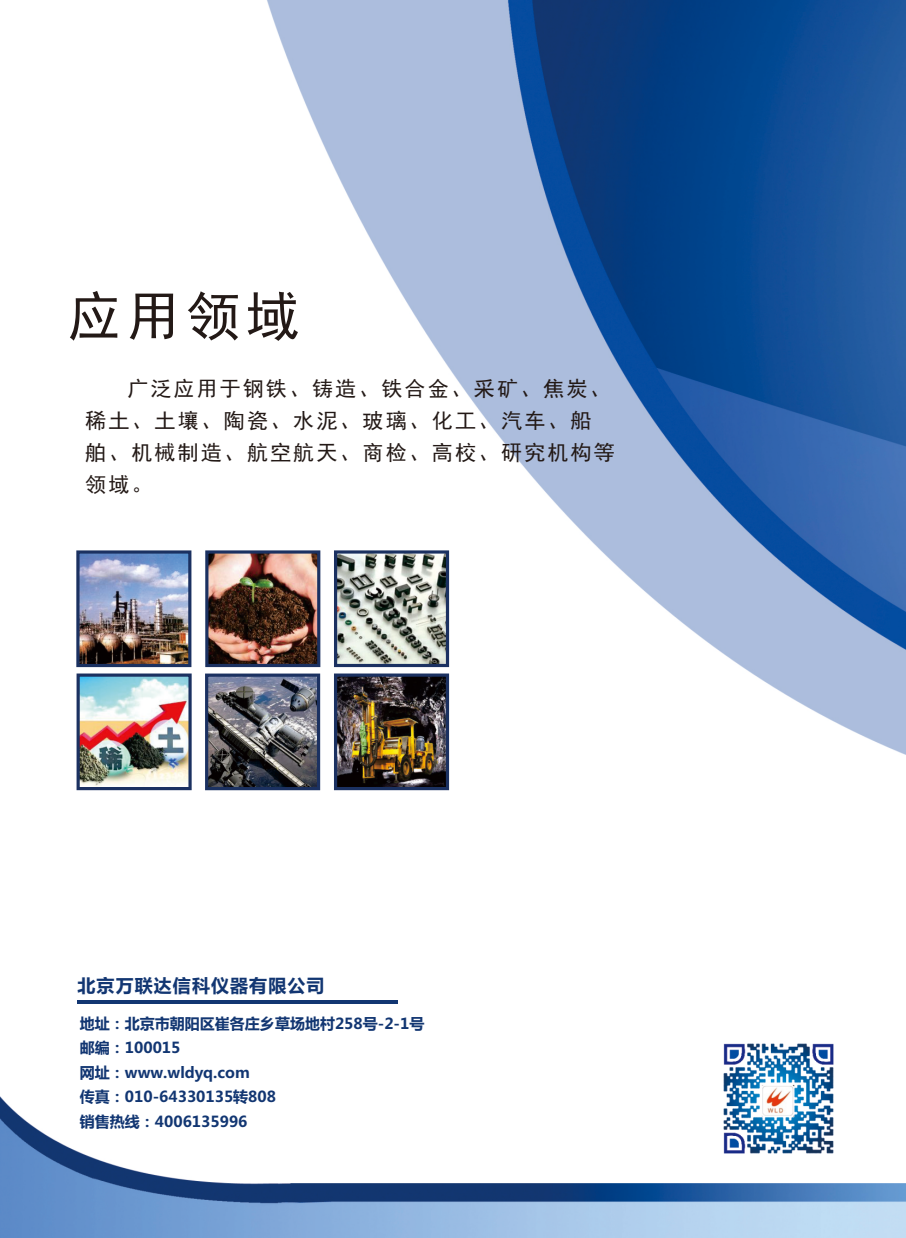
<style>
.page{position:relative;width:906px;height:1238px;background:#fff}
.page>*{position:absolute;margin:0;border:0;box-sizing:border-box;transform-origin:0 0}
.t1{font:54px "Sim Hei";color:#231916}
.t2{font:21px/32.1px "Sim Hei";letter-spacing:.1em;color:#231916}
.t3{font:700 18px "Microsoft Ya Hei";letter-spacing:.06em;color:#123672}
.t4{font:700 15px/24.6px "Microsoft Ya Hei";color:#123672}
</style>
<div class="page">
<img style="left:0;top:0;width:906px;height:1237px">
<img style="left:338px;top:677px;width:107px;height:109px">
<div style="left:334px;top:673px;width:115px;height:117px;border:3px solid #1b3161"></div>
<img style="left:81px;top:677px;width:107px;height:109px">
<div style="left:77px;top:673px;width:115px;height:117px;border:3px solid #1b3161"></div>
<img style="left:716px;top:1036px;width:125px;height:124px">
<img style="left:80px;top:554px;width:107px;height:109px">
<div style="left:76px;top:550px;width:115px;height:117px;border:3px solid #1b3161"></div>
<img style="left:209px;top:554px;width:107px;height:109px">
<div style="left:205px;top:550px;width:115px;height:117px;border:3px solid #1b3161"></div>
<img style="left:338px;top:554px;width:107px;height:109px">
<div style="left:334px;top:550px;width:115px;height:117px;border:3px solid #1b3161"></div>
<img style="left:209px;top:677px;width:107px;height:109px">
<div style="left:205px;top:673px;width:115px;height:117px;border:3px solid #1b3161"></div>
<hr style="left:77px;top:1000px;width:321px;height:4px;background:#123672">
<h1 class="t1" style="left:67px;top:289px;width:234px">应用领域</h1>
<h2 class="t2" style="left:85px;top:372px;width:531px;text-indent:42px">广泛应用于钢铁、铸造、铁合金、采矿、焦炭、稀土、土壤、陶瓷、水泥、玻璃、化工、汽车、船舶、机械制造、航空航天、商检、高校、研究机构等领域。</h2>
<p class="t3" style="left:78px;top:977px;width:248px">北京万联达信科仪器有限公司</p>
<p class="t4" style="left:80px;top:1012px;width:346px">地址：北京市朝阳区崔各庄乡草场地村258号-2-1号邮编：100015<br>网址：www.wldyq.com<br>传真：010-64330135转808<br>销售热线：4006135996</p>
</div>
